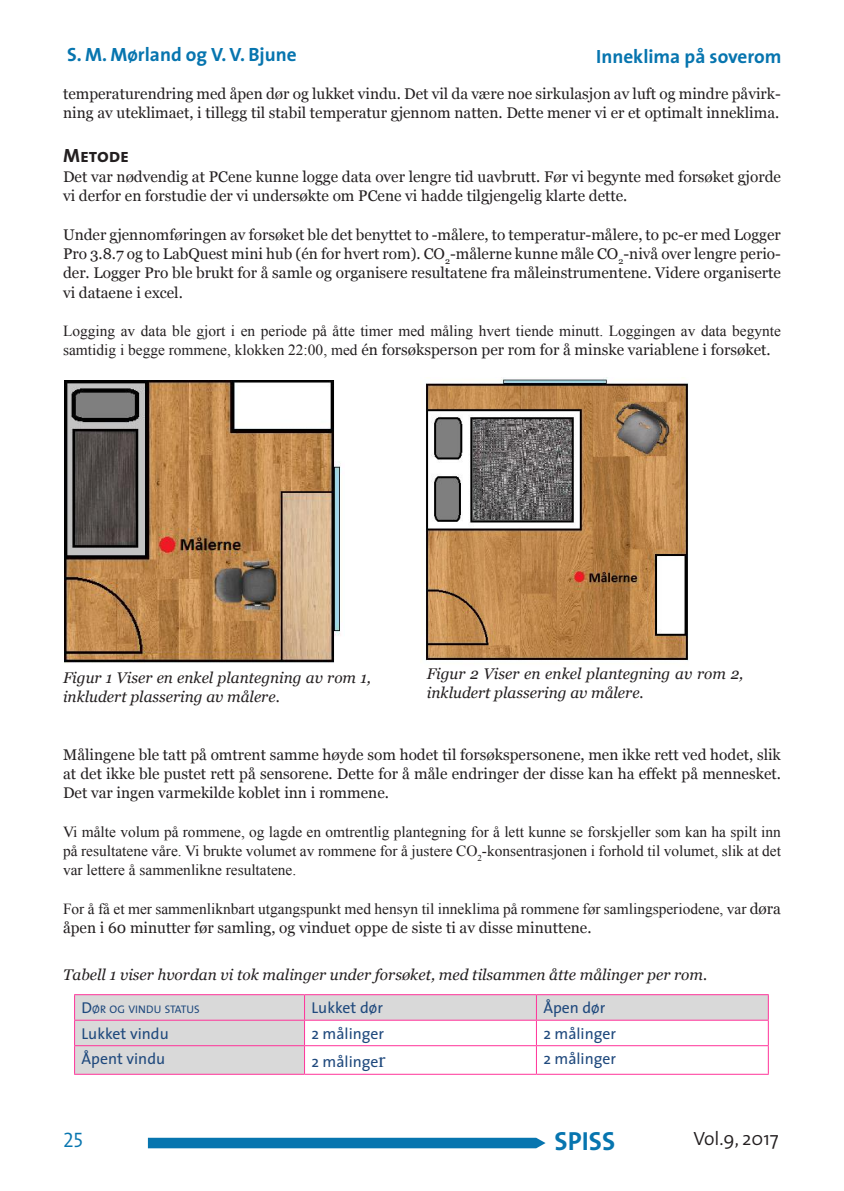
<style>
.page{position:relative;width:844px;height:1191px;background:#fff}
.page>*{position:absolute;margin:0;border:0;box-sizing:border-box;transform-origin:0 0}
.t1{font:26.25px "The Sans Bold Caps";color:#0775af}
.t2{font:21px "The Sans Semi Light Caps";color:#0775af}
.Heading_2{font:700 19.25px "The Sans";color:#0775af}
.t3{font:300 19.25px "The Sans";color:#231f20}
.Mellomtittel_1{font:19.25px "The Sans Bold Caps";color:#231f20}
.t4{font:15.75px "The Sans";color:#1f497d}
.Brødtekst_1{font:15.4px/19.2px "Georgia";color:#231f20}
.Brødtekst_1-2{font:15.4px/19.2px "Times New Roman";color:#231f20}
.Brødtekst_1-3{font:italic 15.4px/19.2px "Georgia";color:#231f20}
.t5{font:11.03px "The Sans";color:#1f497d}
.s1{font-family:"Georgia"}
.s2{font-size:15.75px}
.s3{font-family:"Times New Roman";font-size:21px}
</style>
<div class="page">
<svg style="left:148px;top:1137px;width:397px;height:11px;background:#1a7fb5"></svg>
<img style="left:65px;top:380px;width:276px;height:283px">
<img style="left:421px;top:377px;width:268px;height:284px">
<svg style="left:75px;top:995px;width:692px;height:78px;fill:#d9d9d9"></svg>
<hr style="left:74px;top:994px;width:230px;height:1px;background:#f39">
<hr style="left:304px;top:994px;width:232px;height:1px;background:#f39">
<hr style="left:536px;top:994px;width:232px;height:1px;background:#f39">
<hr style="left:74px;top:1019px;width:230px;height:1px;background:#f39">
<hr style="left:304px;top:1019px;width:232px;height:1px;background:#f39">
<hr style="left:536px;top:1019px;width:232px;height:1px;background:#f39">
<hr style="left:74px;top:1045px;width:230px;height:1px;background:#f39">
<hr style="left:304px;top:1045px;width:232px;height:1px;background:#f39">
<hr style="left:536px;top:1045px;width:232px;height:1px;background:#f39">
<hr style="left:74px;top:1073px;width:230px;height:1px;background:#f39">
<hr style="left:304px;top:1073px;width:232px;height:1px;background:#f39">
<hr style="left:536px;top:1073px;width:232px;height:1px;background:#f39">
<svg style="left:74px;top:995px;width:1px;height:78px"></svg>
<svg style="left:304px;top:995px;width:1px;height:78px"></svg>
<svg style="left:536px;top:995px;width:1px;height:78px"></svg>
<svg style="left:767px;top:995px;width:1px;height:78px"></svg>
<p class="Heading_2" style="left:67px;top:38px;width:231px">S. M. Mørland og V. V. Bjune</p>
<p class="Heading_2" style="left:596px;top:40px;width:187px">Inneklima på soverom</p>
<p class="Brødtekst_1" style="left:63px;top:84px;width:719px">temperaturendring med åpen dør og lukket vindu. Det vil da være noe sirkulasjon av luft og mindre påvirk&shy;ning av uteklimaet, i tillegg til stabil temperatur gjennom natten. Dette mener vi er et optimalt inneklima.</p>
<p class="Mellomtittel_1" style="left:63px;top:139px;width:68px">Metode</p>
<p class="Brødtekst_1" style="left:63px;top:167px;width:719px">Det var nødvendig at PCene kunne logge data over lengre tid uavbrutt. Før vi begynte med forsøket gjorde vi derfor en forstudie der vi undersøkte om PCene vi hadde tilgjengelig klarte dette.</p>
<p class="Brødtekst_1" style="left:63px;top:225px;width:719px;text-align:justify">Under gjennomføringen av forsøket ble det benyttet to -målere, to temperatur-målere, to pc-er med Logger Pro 3.8.7 og to LabQuest mini hub (én for hvert rom). CO<sub>2</sub>-målerne kunne måle CO<sub>2</sub>-nivå over lengre perio&shy;der. Logger Pro ble brukt for å samle og organisere resultatene fra måleinstrumentene. Videre organiserte vi dataene i excel.</p>
<p class="Brødtekst_1-2" style="left:63px;top:321px;width:719px">Logging av data ble gjort i en periode på åtte timer med måling hvert tiende minutt. Loggingen av data begynte samtidig i begge rommene, klokken 22:00, med <span class="s1">én forsøksperson per rom for å minske variablene i forsøket.</span></p>
<p class="Brødtekst_1-3" style="left:63px;top:668px;width:309px">Figur 1 Viser en enkel plantegning av rom 1, inkludert plassering av målere.</p>
<p class="Brødtekst_1-3" style="left:427px;top:664px;width:318px">Figur 2 Viser en enkel plantegning av rom 2, inkludert plassering av målere.</p>
<p class="Brødtekst_1" style="left:63px;top:745px;width:719px;text-align:justify">Målingene ble tatt på omtrent samme høyde som hodet til forsøkspersonene, men ikke rett ved hodet, slik at det ikke ble pustet rett på sensorene. Dette for å måle endringer der disse kan ha effekt på mennesket.<br>Det var ingen varmekilde koblet inn i rommene.</p>
<p class="Brødtekst_1-2" style="left:63px;top:822px;width:719px;text-align:justify">Vi målte volum på rommene, og lagde en omtrentlig plantegning for å lett kunne se forskjeller som kan ha spilt inn på resultatene våre. Vi brukte volumet av rommene for å justere CO<sub>2</sub>-konsentrasjonen i forhold til volumet, slik at det var lettere å sammenlikne resultatene.</p>
<p class="Brødtekst_1-2" style="left:63px;top:899px;width:719px">For å få et mer sammenliknbart utgangspunkt med hensyn til inneklima på rommene før samlingsperiodene, var <span class="s1">døra åpen i 60 minutter før samling, og vinduet oppe de siste ti av disse minuttene.</span></p>
<p class="Brødtekst_1-3" style="left:63px;top:965px;width:645px">Tabell 1 viser hvordan vi tok malinger under forsøket, med tilsammen åtte målinger per rom.</p>
<p class="t5" style="left:82px;top:1000px;width:119px"><span class="s2">D</span>ØR OG VINDU STATUS</p>
<p class="t4" style="left:311px;top:994px;width:73px">Lukket dør</p>
<p class="t4" style="left:543px;top:994px;width:63px">Åpen dør</p>
<p class="t4" style="left:82px;top:1020px;width:89px">Lukket vindu</p>
<p class="t4" style="left:311px;top:1020px;width:74px">2 målinger</p>
<p class="t4" style="left:543px;top:1020px;width:74px">2 målinger</p>
<p class="t4" style="left:82px;top:1045px;width:85px">Åpent vindu</p>
<p class="t4" style="left:311px;top:1048px;width:76px">2 målinge<span class="s3">r</span></p>
<p class="t4" style="left:543px;top:1045px;width:74px">2 målinger</p>
<h2 class="t2" style="left:63px;top:1122px;width:22px">25</h2>
<h1 class="t1" style="left:554px;top:1119px;width:62px">SPISS</h1>
<p class="t3" style="left:693px;top:1122px;width:87px">Vol.9, 2017</p>
</div>
